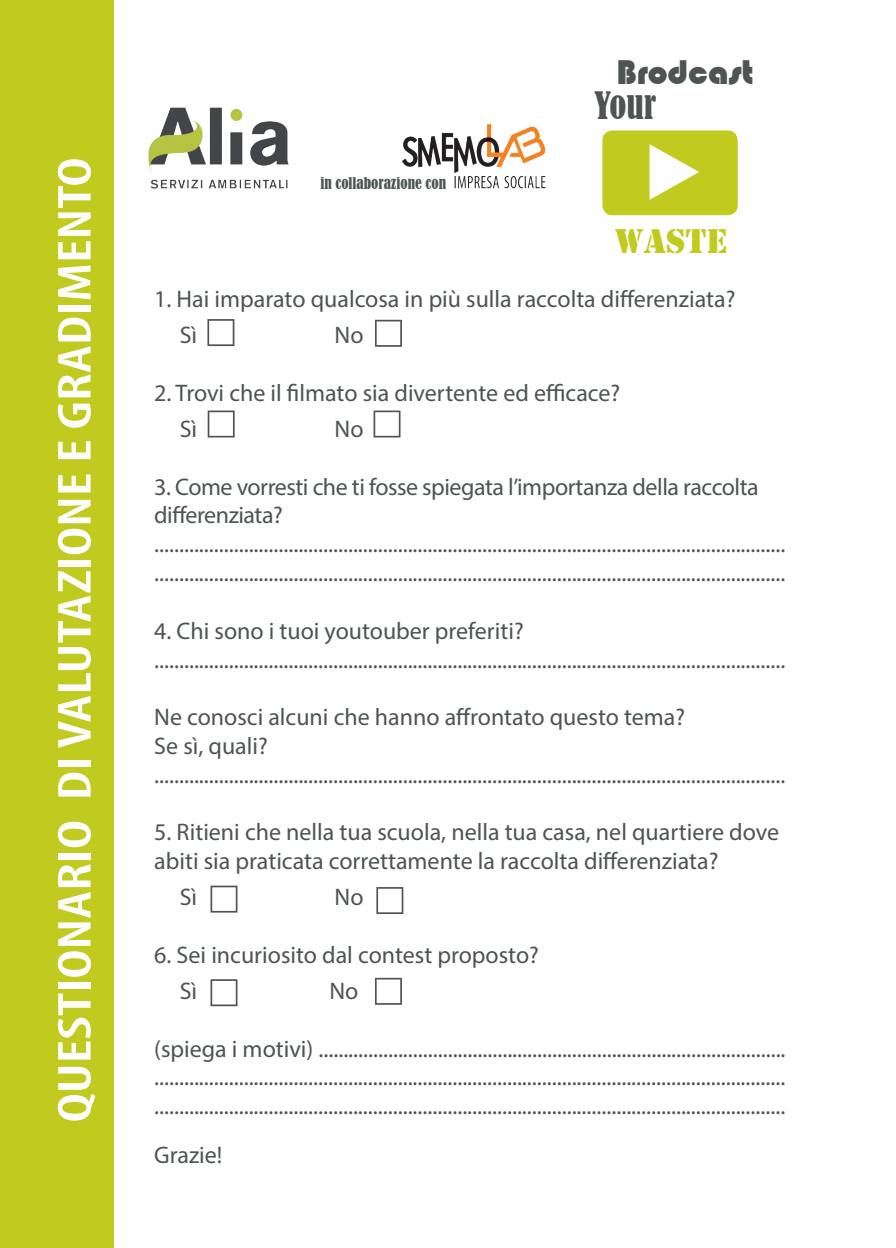
<style>
.page{position:relative;width:896px;height:1248px;background:#fff}
.page>*{position:absolute;margin:0;border:0;box-sizing:border-box;transform-origin:0 0}
.t1{font:600 condensed 48px "Myriad Pro";color:#fff;scale:1.3 1}
.t2{font:35.4px "Bauhaus 93";color:#4d5451}
.t3{font:35.4px "Stencil";color:#c1cb1f}
.t4{font:condensed 35.4px "Bernard";color:#4d5451}
.t5{font:24px "Myriad Pro";color:#4d5451}
.t6{font:24px "Myriad Pro";letter-spacing:-.02em;color:#4d5451}
.t7{font:condensed 15.2px "Bernard";color:#4d5451}
</style>
<div class="page">
<img style="left:148px;top:107px;width:141px;height:82px">
<div style="left:602px;top:130px;width:136px;height:85px;background:#c1cb1f;border-radius:10px"></div>
<svg style="left:649px;top:144px;width:50px;height:56px"></svg>
<div style="left:0;top:0;width:113px;height:1247px;background:#c1cb1f"></div>
<svg style="left:207px;top:319px;width:27px;height:27px"></svg>
<svg style="left:375px;top:320px;width:27px;height:27px"></svg>
<svg style="left:208px;top:410px;width:27px;height:27px"></svg>
<svg style="left:373px;top:410px;width:27px;height:27px"></svg>
<svg style="left:210px;top:885px;width:27px;height:27px"></svg>
<svg style="left:376px;top:887px;width:27px;height:26px"></svg>
<svg style="left:210px;top:979px;width:27px;height:27px"></svg>
<svg style="left:375px;top:977px;width:27px;height:27px"></svg>
<img style="left:402px;top:124px;width:144px;height:65px">
<p class="t1" style="left:45px;top:1122px;width:743px;rotate:-90deg">QUESTIONARIO DI VALUTAZIONE E GRADIMENTO</p>
<p class="t7" style="left:320px;top:174px;width:127px">in collaborazione con</p>
<p class="t2" style="left:616px;top:52px;width:139px">Brodcast</p>
<p class="t4" style="left:594px;top:85px;width:64px">Your</p>
<p class="t3" style="left:615px;top:221px;width:114px">WASTE</p>
<p class="t5" style="left:154px;top:284px;width:583px">1. Hai imparato qualcosa in più sulla raccolta differenziata?</p>
<p class="t5" style="left:180px;top:320px;width:19px">Sì</p>
<p class="t5" style="left:334px;top:320px;width:30px">No</p>
<p class="t5" style="left:154px;top:378px;width:467px">2. Trovi che il filmato sia divertente ed efficace?</p>
<p class="t5" style="left:180px;top:414px;width:19px">Sì</p>
<p class="t5" style="left:334px;top:414px;width:30px">No</p>
<p class="t6" style="left:154px;top:471px;width:606px">3. Come vorresti che ti fosse spiegata l’importanza della raccolta</p>
<p class="t6" style="left:154px;top:500px;width:130px">differenziata?</p>
<p class="t5" style="left:154px;top:529px;width:632px">...............................................................................................................................</p>
<p class="t5" style="left:154px;top:558px;width:632px">...............................................................................................................................</p>
<p class="t5" style="left:154px;top:615px;width:371px">4. Chi sono i tuoi youtouber preferiti?</p>
<p class="t5" style="left:154px;top:644px;width:632px">...............................................................................................................................</p>
<p class="t5" style="left:154px;top:702px;width:532px">Ne conosci alcuni che hanno affrontato questo tema?</p>
<p class="t5" style="left:154px;top:731px;width:115px">Se sì, quali?</p>
<p class="t5" style="left:154px;top:759px;width:632px">...............................................................................................................................</p>
<p class="t5" style="left:154px;top:817px;width:626px">5. Ritieni che nella tua scuola, nella tua casa, nel quartiere dove</p>
<p class="t5" style="left:154px;top:846px;width:566px">abiti sia praticata correttamente la raccolta differenziata?</p>
<p class="t5" style="left:180px;top:882px;width:19px">Sì</p>
<p class="t5" style="left:334px;top:882px;width:30px">No</p>
<p class="t5" style="left:154px;top:939px;width:386px">6. Sei incuriosito dal contest proposto?</p>
<p class="t5" style="left:180px;top:975px;width:19px">Sì</p>
<p class="t5" style="left:329px;top:975px;width:30px">No</p>
<p class="t5" style="left:154px;top:1033px;width:633px">(spiega i motivi) ..............................................................................................</p>
<p class="t5" style="left:154px;top:1062px;width:632px">...............................................................................................................................</p>
<p class="t5" style="left:154px;top:1091px;width:632px">...............................................................................................................................</p>
<p class="t5" style="left:154px;top:1139px;width:70px">Grazie!</p>
</div>
